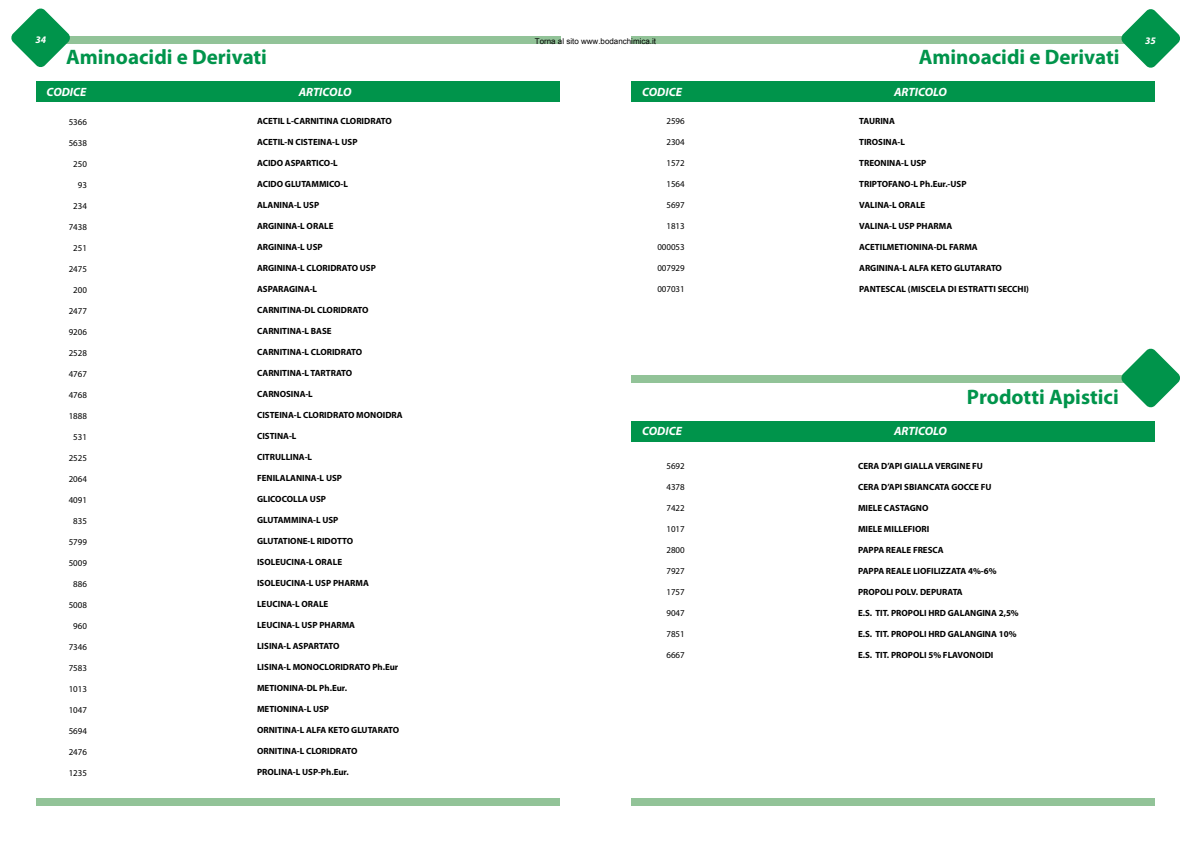
<style>
.page{position:relative;width:1191px;height:842px;background:#fff}
.page>*{position:absolute;margin:0;border:0;box-sizing:border-box;transform-origin:0 0}
.t1{font:700 21px "Myriad Pro";color:#00944b}
.t2{font:italic 700 12px "Myriad Pro";color:#fff}
.t3{font:italic 700 10px "Myriad Pro";color:#fff}
.t4{font:700 9px "Myriad Pro";color:#000}
.t5{font:9px "Myriad Pro";color:#000}
.t6{font:8px "Arial";color:#000}
</style>
<div class="page">
<div style="left:631px;top:36px;width:505px;height:8px;background:#92c398"></div>
<svg style="left:1121px;top:9px;width:59px;height:59px"></svg>
<div style="left:631px;top:81px;width:524px;height:20px;background:#00944b"></div>
<div style="left:631px;top:798px;width:524px;height:8px;background:#92c398"></div>
<div style="left:56px;top:36px;width:504px;height:8px;background:#92c398"></div>
<svg style="left:11px;top:8px;width:59px;height:59px"></svg>
<div style="left:36px;top:81px;width:523px;height:20px;background:#00944b"></div>
<div style="left:36px;top:798px;width:523px;height:8px;background:#92c398"></div>
<div style="left:631px;top:375px;width:505px;height:8px;background:#92c398"></div>
<svg style="left:1121px;top:348px;width:59px;height:60px"></svg>
<div style="left:631px;top:421px;width:524px;height:20px;background:#00944b"></div>
<p class="t3" style="left:35px;top:34px;width:12px">34</p>
<p class="t6" style="left:535px;top:36px;width:123px">Torna al sito www.bodanchimica.it</p>
<p class="t3" style="left:1145px;top:34px;width:12px">35</p>
<h1 class="t1" style="left:66px;top:43px;width:202px">Aminoacidi e Derivati</h1>
<h1 class="t1" style="left:918px;top:43px;width:202px">Aminoacidi e Derivati</h1>
<h2 class="t2" style="left:47px;top:84px;width:41px">CODICE</h2>
<h2 class="t2" style="left:299px;top:84px;width:54px">ARTICOLO</h2>
<h2 class="t2" style="left:642px;top:84px;width:41px">CODICE</h2>
<h2 class="t2" style="left:894px;top:84px;width:54px">ARTICOLO</h2>
<p class="t5" style="left:69px;top:116px;width:20px">5366</p>
<p class="t5" style="left:69px;top:137px;width:20px">5638</p>
<p class="t5" style="left:73px;top:158px;width:15px">250</p>
<p class="t5" style="left:78px;top:179px;width:11px">93</p>
<p class="t5" style="left:73px;top:200px;width:15px">234</p>
<p class="t5" style="left:69px;top:221px;width:20px">7438</p>
<p class="t5" style="left:73px;top:242px;width:15px">251</p>
<p class="t5" style="left:69px;top:263px;width:20px">2475</p>
<p class="t5" style="left:73px;top:284px;width:15px">200</p>
<p class="t5" style="left:69px;top:305px;width:20px">2477</p>
<p class="t5" style="left:69px;top:326px;width:20px">9206</p>
<p class="t5" style="left:69px;top:347px;width:20px">2528</p>
<p class="t5" style="left:69px;top:368px;width:20px">4767</p>
<p class="t5" style="left:69px;top:389px;width:20px">4768</p>
<p class="t5" style="left:69px;top:410px;width:20px">1888</p>
<p class="t5" style="left:73px;top:431px;width:15px">531</p>
<p class="t5" style="left:69px;top:452px;width:20px">2525</p>
<p class="t5" style="left:69px;top:473px;width:20px">2064</p>
<p class="t5" style="left:69px;top:494px;width:20px">4091</p>
<p class="t5" style="left:73px;top:515px;width:15px">835</p>
<p class="t5" style="left:69px;top:536px;width:20px">5799</p>
<p class="t5" style="left:69px;top:557px;width:20px">5009</p>
<p class="t5" style="left:73px;top:578px;width:15px">886</p>
<p class="t5" style="left:69px;top:599px;width:20px">5008</p>
<p class="t5" style="left:73px;top:620px;width:15px">960</p>
<p class="t5" style="left:69px;top:641px;width:20px">7346</p>
<p class="t5" style="left:69px;top:662px;width:20px">7583</p>
<p class="t5" style="left:69px;top:683px;width:20px">1013</p>
<p class="t5" style="left:69px;top:704px;width:20px">1047</p>
<p class="t5" style="left:69px;top:725px;width:20px">5694</p>
<p class="t5" style="left:69px;top:746px;width:20px">2476</p>
<p class="t5" style="left:69px;top:767px;width:20px">1235</p>
<p class="t4" style="left:859px;top:115px;width:37px">TAURINA</p>
<p class="t4" style="left:859px;top:136px;width:47px">TIROSINA-L</p>
<p class="t4" style="left:859px;top:157px;width:69px">TREONINA-L USP</p>
<p class="t4" style="left:859px;top:178px;width:109px">TRIPTOFANO-L Ph.Eur.-USP</p>
<p class="t4" style="left:859px;top:199px;width:68px">VALINA-L ORALE</p>
<p class="t4" style="left:859px;top:220px;width:94px">VALINA-L USP PHARMA</p>
<p class="t4" style="left:859px;top:241px;width:120px">ACETILMETIONINA-DL FARMA</p>
<p class="t4" style="left:859px;top:262px;width:144px">ARGININA-L ALFA KETO GLUTARATO</p>
<p class="t4" style="left:859px;top:283px;width:171px">PANTESCAL (MISCELA DI ESTRATTI SECCHI)</p>
<p class="t4" style="left:257px;top:116px;width:136px">ACETIL L-CARNITINA CLORIDRATO</p>
<p class="t4" style="left:257px;top:137px;width:102px">ACETIL-N CISTEINA-L USP</p>
<p class="t4" style="left:257px;top:158px;width:82px">ACIDO ASPARTICO-L</p>
<p class="t4" style="left:257px;top:179px;width:92px">ACIDO GLUTAMMICO-L</p>
<p class="t4" style="left:257px;top:200px;width:64px">ALANINA-L USP</p>
<p class="t4" style="left:257px;top:221px;width:78px">ARGININA-L ORALE</p>
<p class="t4" style="left:257px;top:242px;width:67px">ARGININA-L USP</p>
<p class="t4" style="left:257px;top:263px;width:120px">ARGININA-L CLORIDRATO USP</p>
<p class="t4" style="left:257px;top:284px;width:62px">ASPARAGINA-L</p>
<p class="t4" style="left:257px;top:305px;width:113px">CARNITINA-DL CLORIDRATO</p>
<p class="t4" style="left:257px;top:326px;width:76px">CARNITINA-L BASE</p>
<p class="t4" style="left:257px;top:347px;width:107px">CARNITINA-L CLORIDRATO</p>
<p class="t4" style="left:257px;top:368px;width:97px">CARNITINA-L TARTRATO</p>
<p class="t4" style="left:257px;top:388px;width:57px">CARNOSINA-L</p>
<p class="t4" style="left:257px;top:409px;width:147px">CISTEINA-L CLORIDRATO MONOIDRA</p>
<p class="t4" style="left:257px;top:430px;width:41px">CISTINA-L</p>
<p class="t4" style="left:257px;top:451px;width:57px">CITRULLINA-L</p>
<p class="t4" style="left:257px;top:472px;width:86px">FENILALANINA-L USP</p>
<p class="t4" style="left:257px;top:493px;width:70px">GLICOCOLLA USP</p>
<p class="t4" style="left:257px;top:514px;width:83px">GLUTAMMINA-L USP</p>
<p class="t4" style="left:257px;top:535px;width:97px">GLUTATIONE-L RIDOTTO</p>
<p class="t4" style="left:257px;top:556px;width:87px">ISOLEUCINA-L ORALE</p>
<p class="t4" style="left:257px;top:577px;width:113px">ISOLEUCINA-L USP PHARMA</p>
<p class="t4" style="left:257px;top:598px;width:73px">LEUCINA-L ORALE</p>
<p class="t4" style="left:257px;top:619px;width:100px">LEUCINA-L USP PHARMA</p>
<p class="t4" style="left:257px;top:640px;width:84px">LISINA-L ASPARTATO</p>
<p class="t4" style="left:257px;top:661px;width:143px">LISINA-L MONOCLORIDRATO Ph.Eur</p>
<p class="t4" style="left:257px;top:682px;width:91px">METIONINA-DL Ph.Eur.</p>
<p class="t4" style="left:257px;top:703px;width:74px">METIONINA-L USP</p>
<p class="t4" style="left:257px;top:724px;width:144px">ORNITINA-L ALFA KETO GLUTARATO</p>
<p class="t4" style="left:257px;top:745px;width:102px">ORNITINA-L CLORIDRATO</p>
<p class="t4" style="left:257px;top:766px;width:93px">PROLINA-L USP-Ph.Eur.</p>
<p class="t5" style="left:666px;top:116px;width:20px">2596</p>
<p class="t5" style="left:666px;top:137px;width:20px">2304</p>
<p class="t5" style="left:666px;top:158px;width:20px">1572</p>
<p class="t5" style="left:666px;top:179px;width:20px">1564</p>
<p class="t5" style="left:666px;top:200px;width:20px">5697</p>
<p class="t5" style="left:666px;top:221px;width:20px">1813</p>
<p class="t5" style="left:657px;top:242px;width:29px">000053</p>
<p class="t5" style="left:657px;top:263px;width:29px">007929</p>
<p class="t5" style="left:657px;top:284px;width:29px">007031</p>
<h1 class="t1" style="left:967px;top:383px;width:153px">Prodotti Apistici</h1>
<h2 class="t2" style="left:642px;top:423px;width:41px">CODICE</h2>
<h2 class="t2" style="left:894px;top:423px;width:54px">ARTICOLO</h2>
<p class="t4" style="left:858px;top:460px;width:126px">CERA D’API GIALLA VERGINE FU</p>
<p class="t4" style="left:858px;top:481px;width:135px">CERA D’API SBIANCATA GOCCE FU</p>
<p class="t4" style="left:858px;top:502px;width:72px">MIELE CASTAGNO</p>
<p class="t4" style="left:858px;top:523px;width:73px">MIELE MILLEFIORI</p>
<p class="t4" style="left:858px;top:544px;width:87px">PAPPA REALE FRESCA</p>
<p class="t4" style="left:858px;top:565px;width:140px">PAPPA REALE LIOFILIZZATA 4%-6%</p>
<p class="t4" style="left:858px;top:586px;width:106px">PROPOLI POLV. DEPURATA</p>
<p class="t4" style="left:858px;top:607px;width:162px">E.S. TIT. PROPOLI HRD GALANGINA 2,5%</p>
<p class="t4" style="left:858px;top:628px;width:160px">E.S. TIT. PROPOLI HRD GALANGINA 10%</p>
<p class="t4" style="left:858px;top:649px;width:137px">E.S. TIT. PROPOLI 5% FLAVONOIDI</p>
<p class="t5" style="left:666px;top:460px;width:20px">5692</p>
<p class="t5" style="left:666px;top:481px;width:20px">4378</p>
<p class="t5" style="left:666px;top:502px;width:20px">7422</p>
<p class="t5" style="left:666px;top:523px;width:20px">1017</p>
<p class="t5" style="left:666px;top:544px;width:20px">2800</p>
<p class="t5" style="left:666px;top:565px;width:20px">7927</p>
<p class="t5" style="left:666px;top:586px;width:20px">1757</p>
<p class="t5" style="left:666px;top:607px;width:20px">9047</p>
<p class="t5" style="left:666px;top:628px;width:20px">7851</p>
<p class="t5" style="left:666px;top:649px;width:20px">6667</p>
</div>
